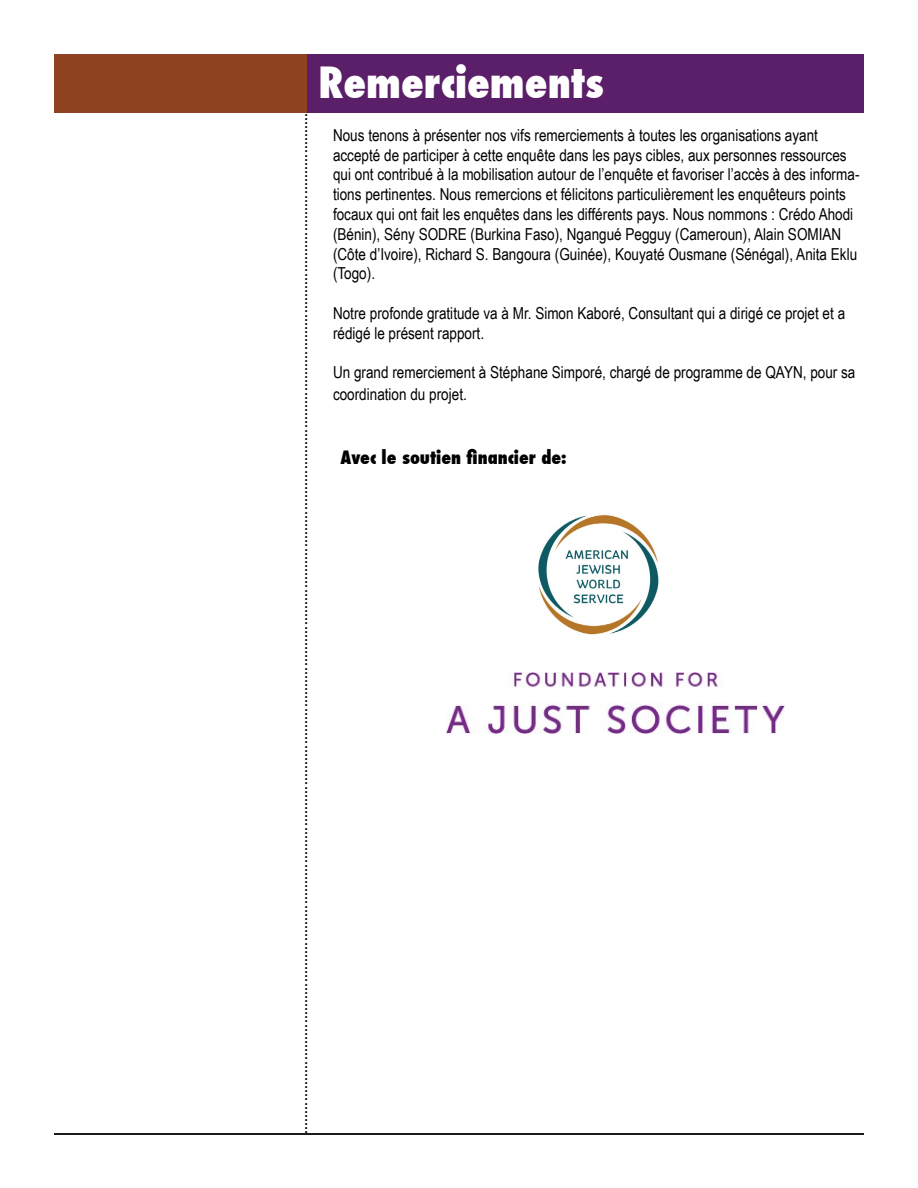
<style>
.page{position:relative;width:918px;height:1188px;background:#fff}
.page>*{position:absolute;margin:0;border:0;box-sizing:border-box;transform-origin:0 0}
.t1{font:800 condensed 42px "Futura";color:#fff}
.t2{font:18px "Minion Pro";color:#000}
.t3{font:800 condensed 18px "Futura";color:#000}
.t4{font:16.5px/19.8px "Arial Narrow";color:#000}
</style>
<div class="page">
<div style="left:307px;top:54px;width:557px;height:58px;background:#5b1f69"></div>
<hr style="left:54px;top:1133px;width:810px;height:1px;background:#000">
<div style="left:54px;top:54px;width:253px;height:58px;background:#904320"></div>
<hr style="left:54px;top:1134px;width:810px;height:1px;background:#000">
<img style="left:538px;top:514px;width:121px;height:121px">
<img style="left:446px;top:672px;width:338px;height:61px">
<p class="t2" style="left:323px;top:112px;width:1023px;rotate:90deg">.........................................................................................................................................................................................................................................................</p>
<h1 class="t1" style="left:319px;top:54px;width:287px">Remerciements</h1>
<p class="t4" style="left:333px;top:124px;width:528px">Nous tenons à présenter nos vifs remerciements à toutes les organisations ayant accepté de participer à cette enquête dans les pays cibles, aux personnes ressources qui ont contribué à la mobilisation autour de l’enquête et favoriser l’accès à des informa&shy;tions pertinentes. Nous remercions et félicitons particulièrement les enquêteurs points focaux qui ont fait les enquêtes dans les différents pays. Nous nommons : Crédo Ahodi (Bénin), Sény SODRE (Burkina Faso), Ngangué Pegguy (Cameroun), Alain SOMIAN (Côte d’Ivoire), Richard S. Bangoura (Guinée), Kouyaté Ousmane (Sénégal), Anita Eklu (Togo).</p>
<p class="t4" style="left:333px;top:303px;width:514px">Notre profonde gratitude va à Mr. Simon Kaboré, Consultant qui a dirigé ce projet et a rédigé le présent rapport.</p>
<p class="t4" style="left:333px;top:361px;width:524px;line-height:21.6px">Un grand remerciement à Stéphane Simporé, chargé de programme de QAYN, pour sa coordination du projet.</p>
<p class="t3" style="left:341px;top:445px;width:228px">Avec le soutien financier de:</p>
</div>
